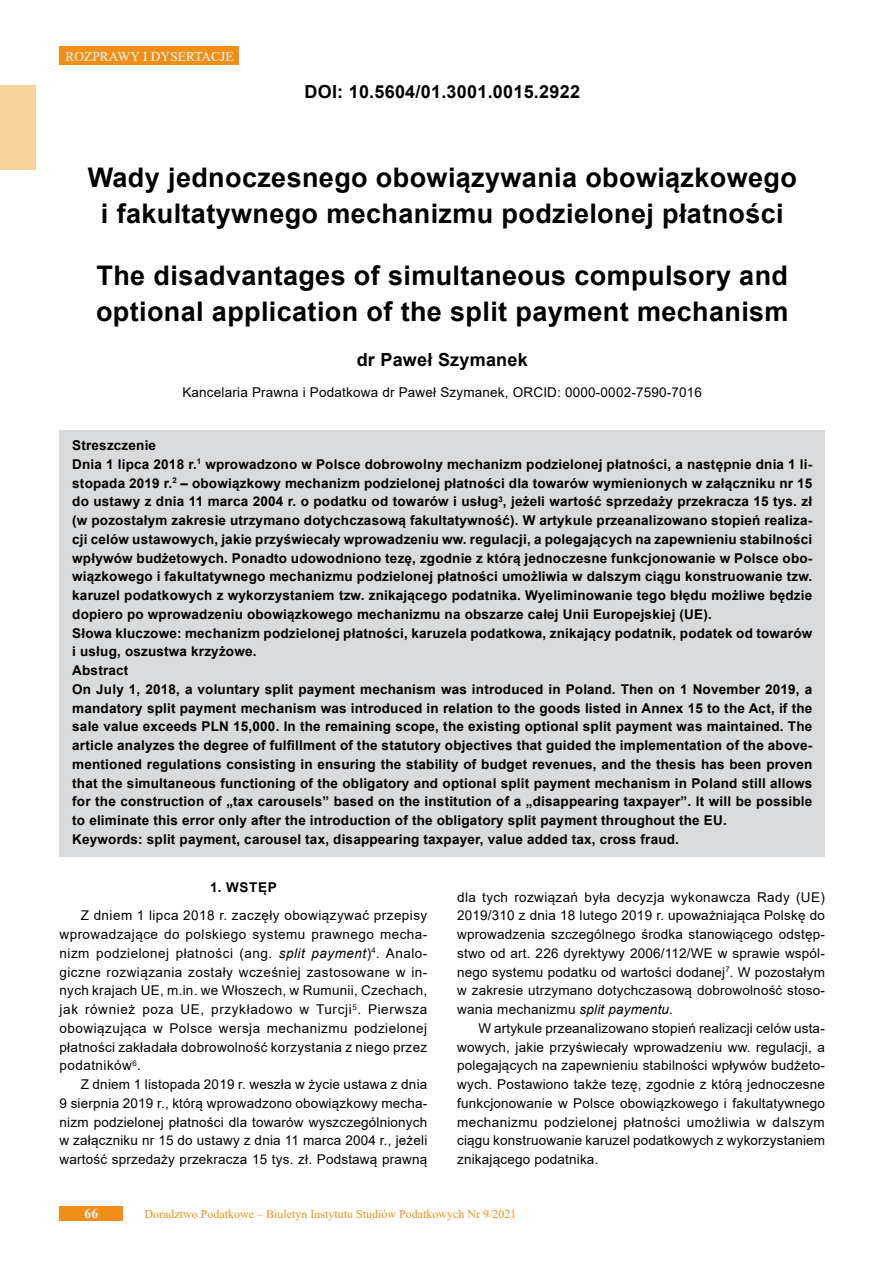
<style>
.page{position:relative;width:893px;height:1263px;background:#fff}
.page>*{position:absolute;margin:0;border:0;box-sizing:border-box;transform-origin:0 0}
.tytul{font:700 27px/36px "Arial";letter-spacing:.015em;color:#000;text-align:center}
.doi{font:700 18px "Arial";letter-spacing:.015em;color:#000}
.autor1{font:700 18px "Arial";letter-spacing:.015em;color:#000}
.lead{font:700 13.5px/18.8px "Arial";letter-spacing:.015em;color:#000;text-align:justify}
.tekst{font:13.5px/18.8px "Arial";letter-spacing:.015em;color:#000;text-align:justify}
.inf_o_autorze{font:13.5px "Arial";letter-spacing:.015em;color:#000}
.t1{font:13.5px "Times New Roman";color:#fff}
.Srodtytul{font:700 13.5px "Arial";letter-spacing:.05em;color:#000}
.t2{font:700 13.5px "Times New Roman";color:#fff}
.t3{font:12px "Times New Roman";color:#f18e18}
.s1{font-style:italic}
</style>
<div class="page">
<div style="left:60px;top:1205px;width:63px;height:15px;background:#f18e18"></div>
<div style="left:60px;top:46px;width:179px;height:19px;background:#f18e18"></div>
<div style="left:0;top:85px;width:36px;height:85px;background:#fad29e"></div>
<div style="left:60px;top:430px;width:765px;height:34px;background:#d8dadc"></div>
<div style="left:60px;top:448px;width:765px;height:184px;background:#d8dadc"></div>
<div style="left:60px;top:617px;width:765px;height:53px;background:#d8dadc"></div>
<div style="left:60px;top:655px;width:765px;height:34px;background:#d8dadc"></div>
<div style="left:60px;top:673px;width:765px;height:166px;background:#d8dadc"></div>
<div style="left:60px;top:823px;width:765px;height:34px;background:#d8dadc"></div>
<p class="t1" style="left:65px;top:47px;width:170px">ROZPRAWY I DYSERTACJE</p>
<p class="doi" style="left:304px;top:79px;width:277px">DOI: 10.5604/01.3001.0015.2922</p>
<p class="tytul" style="left:88px;top:160px;width:711px">Wady jednoczesnego obowiązywania obowiązkowego i fakultatywnego mechanizmu podzielonej płatności</p>
<p class="tytul" style="left:96px;top:258px;width:694px;text-align:left">The disadvantages of simultaneous compulsory and optional application of the split payment mechanism</p>
<p class="autor1" style="left:357px;top:347px;width:173px">dr Paweł Szymanek</p>
<p class="inf_o_autorze" style="left:182px;top:383px;width:521px">Kancelaria Prawna i Podatkowa dr Paweł Szymanek, ORCID: 0000-0002-7590-7016</p>
<p class="lead" style="left:72px;top:436px;width:85px">Streszczenie</p>
<p class="lead" style="left:72px;top:455px;width:742px">Dnia 1 lipca 2018 r.<sup>1</sup> wprowadzono w Polsce dobrowolny mechanizm podzielonej płatności, a następnie dnia 1 li&shy;stopada 2019 r.<sup>2</sup> – obowiązkowy mechanizm podzielonej płatności dla towarów wymienionych w załączniku nr 15 do ustawy z dnia 11 marca 2004 r. o podatku od towarów i usług<sup>3</sup>, jeżeli wartość sprzedaży przekracza 15 tys. zł (w pozostałym zakresie utrzymano dotychczasową fakultatywność). W artykule przeanalizowano stopień realiza&shy;cji celów ustawowych, jakie przyświecały wprowadzeniu ww. regulacji, a polegających na zapewnieniu stabilności wpływów budżetowych. Ponadto udowodniono tezę, zgodnie z którą jednoczesne funkcjonowanie w Polsce obo&shy;wiązkowego i fakultatywnego mechanizmu podzielonej płatności umożliwia w dalszym ciągu konstruowanie tzw. karuzel podatkowych z wykorzystaniem tzw. znikającego podatnika. Wyeliminowanie tego błędu możliwe będzie dopiero po wprowadzeniu obowiązkowego mechanizmu na obszarze całej Unii Europejskiej (UE).</p>
<p class="lead" style="left:72px;top:624px;width:742px">Słowa kluczowe: mechanizm podzielonej płatności, karuzela podatkowa, znikający podatnik, podatek od towarów i usług, oszustwa krzyżowe.</p>
<p class="lead" style="left:72px;top:661px;width:58px">Abstract</p>
<p class="lead" style="left:72px;top:680px;width:742px">On July 1, 2018, a voluntary split payment mechanism was introduced in Poland. Then on 1 November 2019, a mandatory split payment mechanism was introduced in relation to the goods listed in Annex 15 to the Act, if the sale value exceeds PLN 15,000. In the remaining scope, the existing optional split payment was maintained. The article analyzes the degree of fulfillment of the statutory objectives that guided the implementation of the above&shy;mentioned regulations consisting in ensuring the stability of budget revenues, and the thesis has been proven that the simultaneous functioning of the obligatory and optional split payment mechanism in Poland still allows for the construction of „tax carousels” based on the institution of a „disappearing taxpayer”. It will be possible to eliminate this error only after the introduction of the obligatory split payment throughout the EU.</p>
<p class="lead" style="left:72px;top:830px;width:608px">Keywords: split payment, carousel tax, disappearing taxpayer, value added tax, cross fraud.</p>
<p class="Srodtytul" style="left:210px;top:878px;width:68px">1. WSTĘP</p>
<p class="tekst" style="left:60px;top:906px;width:369px;text-indent:21px">Z dniem 1 lipca 2018 r. zaczęły obowiązywać przepisy wprowadzające do polskiego systemu prawnego mecha&shy;nizm podzielonej płatności (ang. <span class="s1">split payment</span>)<sup>4</sup>. Analo&shy;giczne rozwiązania zostały wcześniej zastosowane w in&shy;nych krajach UE, m.in. we Włoszech, w Rumunii, Czechach, jak również poza UE, przykładowo w Turcji<sup>5</sup>. Pierwsza obowiązująca w Polsce wersja mechanizmu podzielonej płatności zakładała dobrowolność korzystania z niego przez podatników<sup>6</sup>.</p>
<p class="tekst" style="left:60px;top:1075px;width:369px;text-indent:21px">Z dniem 1 listopada 2019 r. weszła w życie ustawa z dnia 9 sierpnia 2019 r., którą wprowadzono obowiązkowy mecha&shy;nizm podzielonej płatności dla towarów wyszczególnionych w załączniku nr 15 do ustawy z dnia 11 marca 2004 r., jeżeli wartość sprzedaży przekracza 15 tys. zł. Podstawą prawną</p>
<p class="tekst" style="left:457px;top:887px;width:369px">dla tych rozwiązań była decyzja wykonawcza Rady (UE)<br>2019/310 z dnia 18 lutego 2019 r. upoważniająca Polskę do wprowadzenia szczególnego środka stanowiącego odstęp&shy;stwo od art. 226 dyrektywy 2006/112/WE w sprawie wspól&shy;nego systemu podatku od wartości dodanej<sup>7</sup>. W pozostałym w zakresie utrzymano dotychczasową dobrowolność stoso&shy;wania mechanizmu <span class="s1">split paymentu</span>.</p>
<p class="tekst" style="left:457px;top:1019px;width:369px;text-indent:21px">W artykule przeanalizowano stopień realizacji celów usta&shy;wowych, jakie przyświecały wprowadzeniu ww. regulacji, a polegających na zapewnieniu stabilności wpływów budżeto&shy;wych. Postawiono także tezę, zgodnie z którą jednoczesne funkcjonowanie w Polsce obowiązkowego i fakultatywnego mechanizmu podzielonej płatności umożliwia w dalszym ciągu konstruowanie karuzel podatkowych z wykorzystaniem znikającego podatnika.</p>
<p class="t2" style="left:85px;top:1204px;width:15px">66</p>
<p class="t3" style="left:145px;top:1205px;width:373px">Doradztwo Podatkowe – Biuletyn Instytutu Studiów Podatkowych Nr 9/2021</p>
</div>
